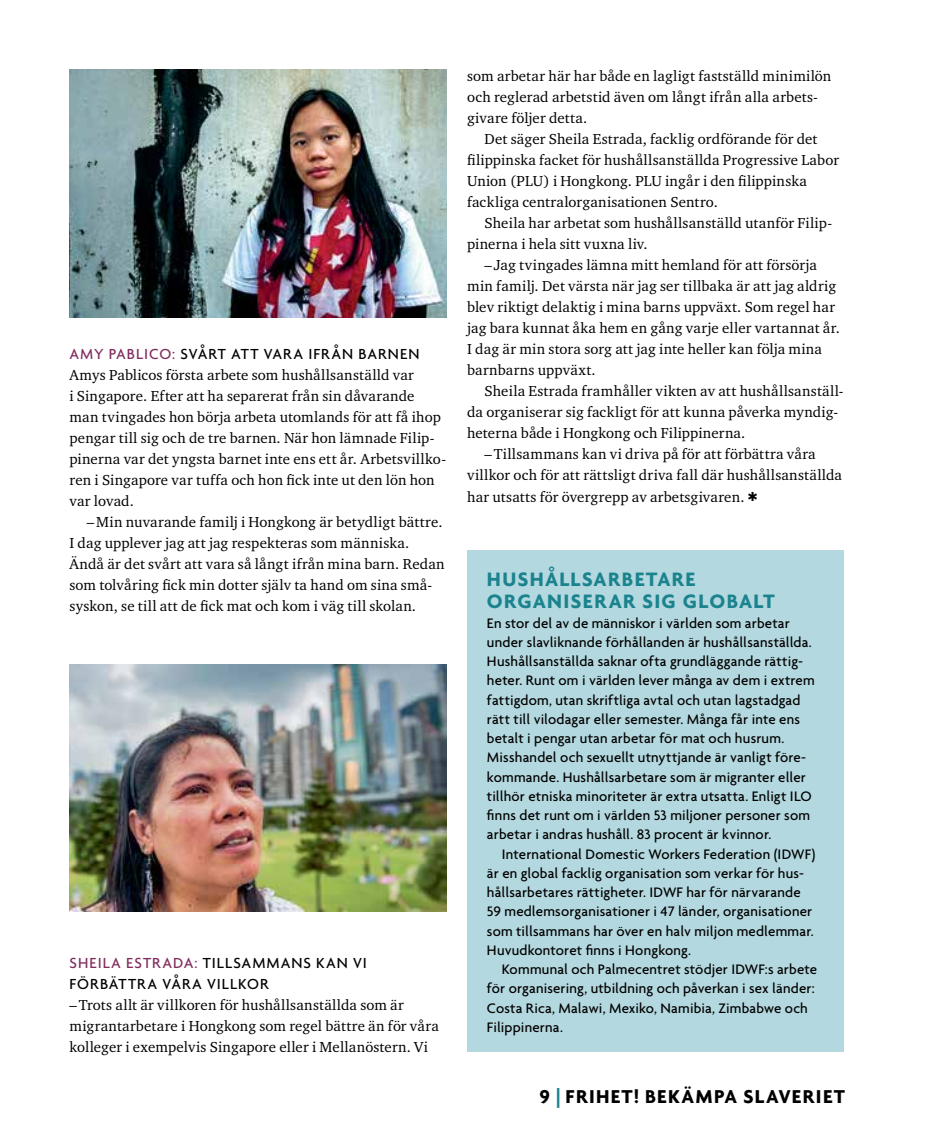
<style>
.page{position:relative;width:943px;height:1141px;background:#fff}
.page>*{position:absolute;margin:0;border:0;box-sizing:border-box;transform-origin:0 0}
.t1{font:700 21px/22.8px "Agenda";letter-spacing:.06em;color:#1b838e}
.t2{font:700 20.12px "Agenda";letter-spacing:.065em;color:#000}
.t3{font:500 15.75px/21px "Agenda";letter-spacing:.06em;color:#000}
.t4{font:14.88px/21px "Charter ITC Regu OS";letter-spacing:.015em;color:#000}
.t5{font:500 14.88px/19.2px "Agenda";letter-spacing:.01em;color:#000}
.s1{color:#812d5f}
.s2{font-size:21px;color:#1b838e}
</style>
<div class="page">
<img style="left:69px;top:69px;width:377px;height:248px">
<img style="left:69px;top:664px;width:377px;height:247px">
<div style="left:467px;top:550px;width:376px;height:502px;background:#b4d8df"></div>
<p class="t3" style="left:69px;top:343px;width:351px"><span class="s1">AMY PABLICO:</span> SVÅRT ATT VARA IFRÅN BARNEN</p>
<p class="t4" style="left:69px;top:364px;width:378px">Amys Pablicos första arbete som hushållsanställd var<br>i Singapore. Efter att ha separerat från sin dåvarande man tvingades hon börja arbeta utomlands för att få ihop pengar till sig och de tre barnen. När hon lämnade Filip&shy;pinerna var det yngsta barnet inte ens ett år. Arbetsvillko&shy;ren i Singapore var tuffa och hon fick inte ut den lön hon var lovad.</p>
<p class="t4" style="left:69px;top:511px;width:377px;text-indent:17px">–Min nuvarande familj i Hongkong är betydligt bättre.<br>I dag upplever jag att jag respekteras som människa.<br>Ändå är det svårt att vara så långt ifrån mina barn. Redan som tolvåring fick min dotter själv ta hand om sina små&shy;syskon, se till att de fick mat och kom i väg till skolan.</p>
<p class="t3" style="left:69px;top:952px;width:299px"><span class="s1">SHEILA ESTRADA:</span> TILLSAMMANS KAN VI<br>FÖRBÄTTRA VÅRA VILLKOR</p>
<p class="t4" style="left:69px;top:994px;width:371px">–Trots allt är villkoren för hushållsanställda som är migrantarbetare i Hongkong som regel bättre än för våra kolleger i exempelvis Singapore eller i Mellanöstern. Vi</p>
<p class="t4" style="left:467px;top:65px;width:366px">som arbetar här har både en lagligt fastställd minimilön och reglerad arbetstid även om långt ifrån alla arbets&shy;givare följer detta.</p>
<p class="t4" style="left:467px;top:128px;width:373px;text-indent:17px">Det säger Sheila Estrada, facklig ordförande för det filippinska facket för hushållsanställda Progressive Labor Union (PLU) i Hongkong. PLU ingår i den filippinska fackliga centralorganisationen Sentro.</p>
<p class="t4" style="left:467px;top:213px;width:366px;text-indent:17px">Sheila har arbetat som hushållsanställd utanför Filip&shy;pinerna i hela sitt vuxna liv.</p>
<p class="t4" style="left:467px;top:255px;width:374px;text-indent:17px">–Jag tvingades lämna mitt hemland för att försörja min familj. Det värsta när jag ser tillbaka är att jag aldrig blev riktigt delaktig i mina barns uppväxt. Som regel har jag bara kunnat åka hem en gång varje eller vartannat år.<br>I dag är min stora sorg att jag inte heller kan följa mina barnbarns uppväxt.</p>
<p class="t4" style="left:484px;top:381px;width:360px">Sheila Estrada framhåller vikten av att hushållsanställ-</p>
<p class="t4" style="left:467px;top:402px;width:372px">da organiserar sig fackligt för att kunna påverka myndig-</p>
<p class="t4" style="left:467px;top:423px;width:280px">heterna både i Hongkong och Filippinerna.</p>
<p class="t4" style="left:484px;top:444px;width:332px">–Tillsammans kan vi driva på för att förbättra våra</p>
<p class="t4" style="left:467px;top:465px;width:376px">villkor och för att rättsligt driva fall där hushållsanställda</p>
<p class="t4" style="left:467px;top:486px;width:292px">har utsatts för övergrepp av arbetsgivaren. ✱</p>
<h1 class="t1" style="left:487px;top:567px;width:289px">HUSHÅLLSARBETARE<br>ORGANISERAR SIG GLOBALT</h1>
<p class="t5" style="left:487px;top:613px;width:329px">En stor del av de människor i världen som arbetar under slavliknande förhållanden är hushållsanställda.<br>Hushållsanställda saknar ofta grundläggande rättig&shy;heter. Runt om i världen lever många av dem i extrem fattigdom, utan skriftliga avtal och utan lagstadgad rätt till vilodagar eller semester. Många får inte ens betalt i pengar utan arbetar för mat och husrum.<br>Misshandel och sexuellt utnyttjande är vanligt före&shy;kommande. Hushållsarbetare som är migranter eller tillhör etniska minoriteter är extra utsatta. Enligt ILO finns det runt om i världen 53 miljoner personer som arbetar i andras hushåll. 83 procent är kvinnor.</p>
<p class="t5" style="left:487px;top:844px;width:330px;text-indent:15px">International Domestic Workers Federation (IDWF) är en global facklig organisation som verkar för hus&shy;hållsarbetares rättigheter. IDWF har för närvarande 59 medlemsorganisationer i 47 länder, organisationer som tillsammans har över en halv miljon medlemmar.<br>Huvudkontoret finns i Hongkong.</p>
<p class="t5" style="left:487px;top:959px;width:332px;text-indent:15px">Kommunal och Palmecentret stödjer IDWF:s arbete för organisering, utbildning och påverkan i sex länder:<br>Costa Rica, Malawi, Mexiko, Namibia, Zimbabwe och Filippinerna.</p>
<h2 class="t2" style="left:539px;top:1084px;width:307px">9 <span class="s2">|</span> FRIHET! BEKÄMPA SLAVERIET</h2>
</div>
